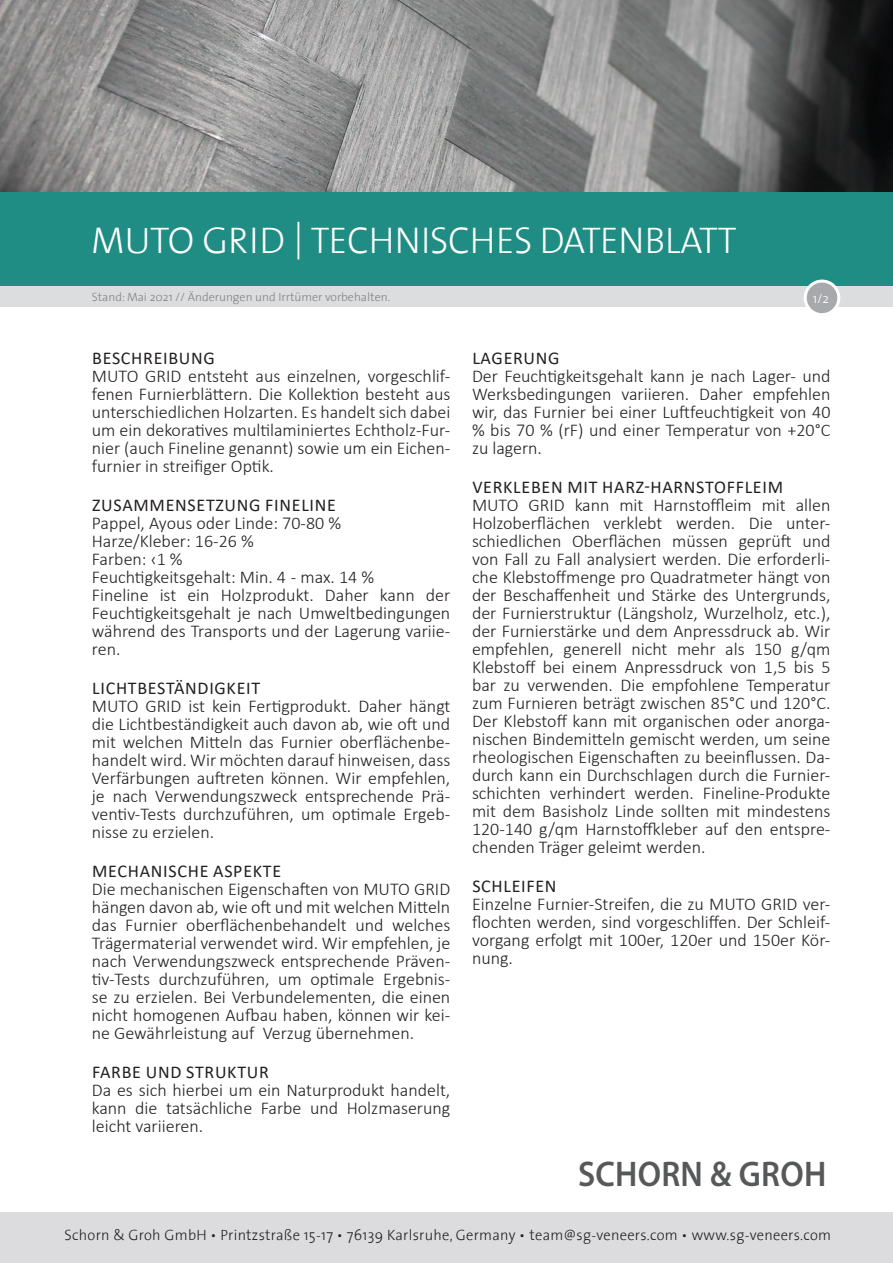
<style>
.page{position:relative;width:893px;height:1263px;background:#fff}
.page>*{position:absolute;margin:0;border:0;box-sizing:border-box;transform-origin:0 0}
.t1{font:300 37.5px "The Sans";letter-spacing:-.01em;color:#fff}
.t2{font:600 35.85px "Myriad Pro";letter-spacing:.005em;color:#57585a;scale:.93 1}
.t3{font:300 18px/18px "Calibri";color:#231f20;text-align:justify}
.t4{font:18px "Calibri";letter-spacing:.04em;color:#231f20}
.t5{font:300 15px "The Sans";letter-spacing:.02em;color:#231f20}
.t6{font:300 13.5px "The Sans";color:#fff}
.t7{font:300 12px "The Sans";color:#808285}
</style>
<div class="page">
<div style="left:0;top:1212px;width:893px;height:51px;background:#dcdcde"></div>
<img style="left:0;top:0;width:893px;height:193px">
<div style="left:0;top:193px;width:893px;height:93px;background:#1f8d83"></div>
<div style="left:0;top:286px;width:893px;height:21px;background:#dcdddf"></div>
<div style="left:805px;top:281px;width:34px;height:34px;background:#a8a9ad;border-radius:50%"></div>
<div style="left:804px;top:280px;width:36px;height:36px;border:3px solid #fff;border-radius:50%"></div>
<h1 class="t1" style="left:91px;top:209px;width:647px">MUTO GRID | TECHNISCHES DATENBLATT</h1>
<p class="t7" style="left:92px;top:287px;width:300px">Stand: Mai 2021 // Änderungen und Irrtümer vorbehalten.</p>
<p class="t6" style="left:813px;top:287px;width:18px">1/2</p>
<p class="t4" style="left:92px;top:346px;width:124px">BESCHREIBUNG</p>
<p class="t3" style="left:92px;top:367px;width:360px">MUTO GRID entsteht aus einzelnen, vorgeschlif&shy;fenen Furnierblättern. Die Kollektion besteht aus unterschiedlichen Holzarten. Es handelt sich dabei um ein dekoratives multilaminiertes Echtholz-Fur&shy;nier (auch Fineline genannt) sowie um ein Eichen&shy;furnier in streifiger Optik.</p>
<p class="t4" style="left:92px;top:493px;width:245px">ZUSAMMENSETZUNG FINELINE</p>
<p class="t3" style="left:92px;top:514px;width:360px;text-align:left">Pappel, Ayous oder Linde: 70-80 %<br>Harze/Kleber: 16-26 %<br>Farben: ‹1 %<br>Feuchtigkeitsgehalt: Min. 4 - max. 14 %<br>Fineline ist ein Holzprodukt. Daher kann der<br>Feuchtigkeitsgehalt je nach Umweltbedingungen während des Transports und der Lagerung variie&shy;ren.</p>
<p class="t4" style="left:92px;top:676px;width:169px">LICHTBESTÄNDIGKEIT</p>
<p class="t3" style="left:92px;top:697px;width:360px">MUTO GRID ist kein Fertigprodukt. Daher hängt die Lichtbeständigkeit auch davon ab, wie oft und mit welchen Mitteln das Furnier oberflächenbe&shy;handelt wird. Wir möchten darauf hinweisen, dass Verfärbungen auftreten können. Wir empfehlen, je nach Verwendungszweck entsprechende Prä&shy;ventiv-Tests durchzuführen, um optimale Ergeb&shy;nisse zu erzielen.</p>
<p class="t4" style="left:92px;top:859px;width:190px">MECHANISCHE ASPEKTE</p>
<p class="t3" style="left:92px;top:880px;width:360px">Die mechanischen Eigenschaften von MUTO GRID hängen davon ab, wie oft und mit welchen Mitteln das Furnier oberflächenbehandelt und welches Trägermaterial verwendet wird. Wir empfehlen, je nach Verwendungszweck entsprechende Präven&shy;tiv-Tests durchzuführen, um optimale Ergebnis&shy;se zu erzielen. Bei Verbundelementen, die einen nicht homogenen Aufbau haben, können wir kei&shy;ne Gewährleistung auf Verzug übernehmen.</p>
<p class="t4" style="left:92px;top:1060px;width:178px">FARBE UND STRUKTUR</p>
<p class="t3" style="left:92px;top:1081px;width:360px">Da es sich hierbei um ein Naturprodukt handelt, kann die tatsächliche Farbe und Holzmaserung leicht variieren.</p>
<p class="t4" style="left:472px;top:346px;width:89px">LAGERUNG</p>
<p class="t3" style="left:472px;top:367px;width:360px">Der Feuchtigkeitsgehalt kann je nach Lager- und Werksbedingungen variieren. Daher empfehlen wir, das Furnier bei einer Luftfeuchtigkeit von 40 % bis 70 % (rF) und einer Temperatur von +20°C zu lagern.</p>
<p class="t4" style="left:472px;top:475px;width:312px">VERKLEBEN MIT HARZ-HARNSTOFFLEIM</p>
<p class="t3" style="left:472px;top:496px;width:360px">MUTO GRID kann mit Harnstoffleim mit allen Holzoberflächen verklebt werden. Die unter&shy;schiedlichen Oberflächen müssen geprüft und von Fall zu Fall analysiert werden. Die erforderli&shy;che Klebstoffmenge pro Quadratmeter hängt von der Beschaffenheit und Stärke des Untergrunds, der Furnierstruktur (Längsholz, Wurzelholz, etc.), der Furnierstärke und dem Anpressdruck ab. Wir empfehlen, generell nicht mehr als 150 g/qm Klebstoff bei einem Anpressdruck von 1,5 bis 5 bar zu verwenden. Die empfohlene Temperatur zum Furnieren beträgt zwischen 85°C und 120°C.<br>Der Klebstoff kann mit organischen oder anorga&shy;nischen Bindemitteln gemischt werden, um seine rheologischen Eigenschaften zu beeinflussen. Da&shy;durch kann ein Durchschlagen durch die Furnier&shy;schichten verhindert werden. Fineline-Produkte mit dem Basisholz Linde sollten mit mindestens 120-140 g/qm Harnstoffkleber auf den entspre&shy;chenden Träger geleimt werden.</p>
<p class="t4" style="left:472px;top:874px;width:86px">SCHLEIFEN</p>
<p class="t3" style="left:472px;top:895px;width:360px">Einzelne Furnier-Streifen, die zu MUTO GRID ver&shy;flochten werden, sind vorgeschliffen. Der Schleif&shy;vorgang erfolgt mit 100er, 120er und 150er Kör&shy;nung.</p>
<h2 class="t2" style="left:578px;top:1151px;width:268px">SCHORN &amp; GROH</h2>
<p class="t5" style="left:64px;top:1222px;width:768px">Schorn &amp; Groh GmbH • Printzstraße 15-17 • 76139 Karlsruhe, Germany • team@sg-veneers.com • www.sg-veneers.com</p>
</div>
